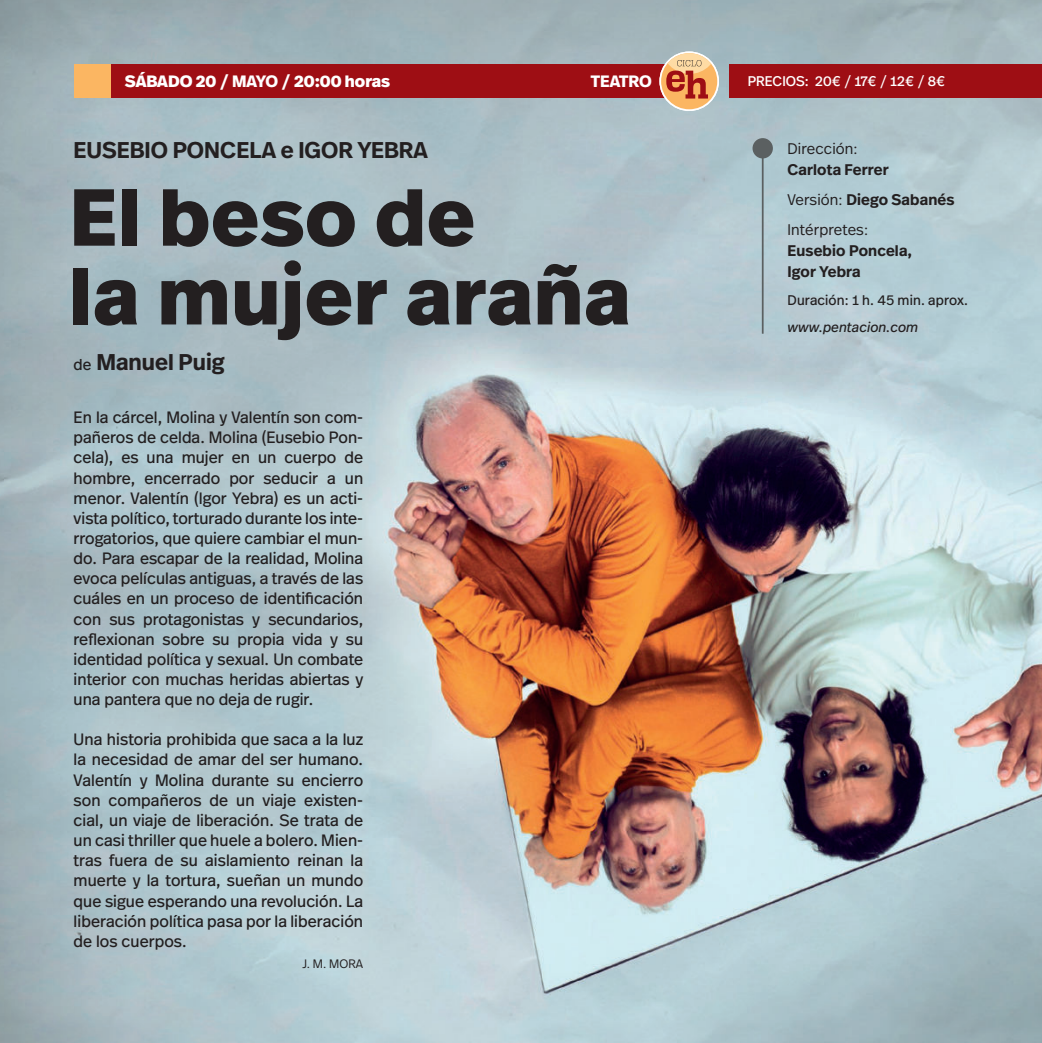
<style>
.page{position:relative;width:1042px;height:1043px;background:#fff}
.page>*{position:absolute;margin:0;border:0;box-sizing:border-box;transform-origin:0 0}
.t1{font:800 80.5px/78.8px "Real Head Pro";letter-spacing:.02em;color:#231f20}
.t2{font:600 22.75px "Real Head Pro";color:#231f20}
.t3{font:16.45px/20.1px "Real Head Pro";color:#231f20;text-align:justify}
.t4{font:800 16.45px "Real Head Pro";color:#fff}
.t5{font:700 16.45px "Real Head Pro";color:#fff}
.t6{font:600 15.4px/29.8px "Real Head Pro";letter-spacing:.01em;color:#231f20}
.t7{font:300 15.4px "Real Head Pro";letter-spacing:.01em;color:#231f20}
.t8{font:14px "Real Head Pro";letter-spacing:.01em;color:#231f20}
.t9{font:14px "Real Head Pro";color:#fff}
.t10{font:italic 14px "Real Head Pro";letter-spacing:.01em;color:#231f20}
.t11{font:300 12.25px "Real Head Pro";color:#231f20}
.s1{font-weight:700}
.s2{font-weight:400;font-size:15.75px}
.s3{font-weight:300}
</style>
<div class="page">
<img style="left:0;top:0;width:1041px;height:1042px">
<div style="left:729px;top:64px;width:312px;height:34px;background:#9e0e14"></div>
<div style="left:74px;top:64px;width:618px;height:34px;background:#9e0e14"></div>
<div style="left:74px;top:64px;width:36px;height:34px;background:#fbb662"></div>
<div style="left:752px;top:138px;width:20px;height:20px;background:#5b6061;border-radius:50%"></div>
<hr style="left:761px;top:150px;width:2px;height:183px;background:#5b6061">
<div style="left:659px;top:51px;width:59px;height:60px;border:3px solid #fff;border-radius:50%"></div>
<div style="left:661px;top:53px;width:56px;height:56px;background:#fbb662;border-radius:50%"></div>
<svg style="left:661px;top:53px;width:56px;height:45px"></svg>
<p class="t4" style="left:125px;top:72px;width:266px">SÁBADO 20 <span class="s1">/ MAYO /</span> 20:00 horas</p>
<p class="t5" style="left:590px;top:72px;width:62px">TEATRO</p>
<p class="t9" style="left:747px;top:74px;width:199px">PRECIOS: 20€ / 17€ / 12€ / 8€</p>
<h2 class="t2" style="left:74px;top:137px;width:355px">EUSEBIO PONCELA e IGOR YEBRA</h2>
<h1 class="t1" style="left:70px;top:177px;width:561px">El beso de<br>la mujer araña</h1>
<h2 class="t2" style="left:74px;top:349px;width:152px"><span class="s2">de</span> Manuel Puig</h2>
<p class="t3" style="left:74px;top:407px;width:291px">En la cárcel, Molina y Valentín son com&shy;pañeros de celda. Molina (Eusebio Pon&shy;cela), es una mujer en un cuerpo de hombre, encerrado por seducir a un menor. Valentín (Igor Yebra) es un acti&shy;vista político, torturado durante los inte&shy;rrogatorios, que quiere cambiar el mun&shy;do. Para escapar de la realidad, Molina evoca películas antiguas, a través de las cuáles en un proceso de identificación con sus protagonistas y secundarios, reflexionan sobre su propia vida y su identidad política y sexual. Un combate interior con muchas heridas abiertas y una pantera que no deja de rugir.</p>
<p class="t3" style="left:74px;top:729px;width:291px">Una historia prohibida que saca a la luz la necesidad de amar del ser humano.<br>Valentín y Molina durante su encierro son compañeros de un viaje existen&shy;cial, un viaje de liberación. Se trata de un casi thriller que huele a bolero. Mien&shy;tras fuera de su aislamiento reinan la muerte y la tortura, sueñan un mundo que sigue esperando una revolución. La liberación política pasa por la liberación de los cuerpos.</p>
<p class="t11" style="left:302px;top:956px;width:62px">J. M. MORA</p>
<p class="t7" style="left:787px;top:141px;width:72px">Dirección:</p>
<p class="t6" style="left:787px;top:155px;width:168px">Carlota Ferrer<br><span class="s3">Versión:</span> Diego Sabanés<br><span class="s3">Intérpretes:</span></p>
<p class="t6" style="left:787px;top:240px;width:126px;line-height:21px">Eusebio Poncela,<br>Igor Yebra</p>
<p class="t8" style="left:787px;top:292px;width:182px">Duración: 1 h. 45 min. aprox.</p>
<p class="t10" style="left:787px;top:321px;width:132px">www.pentacion.com</p>
</div>
